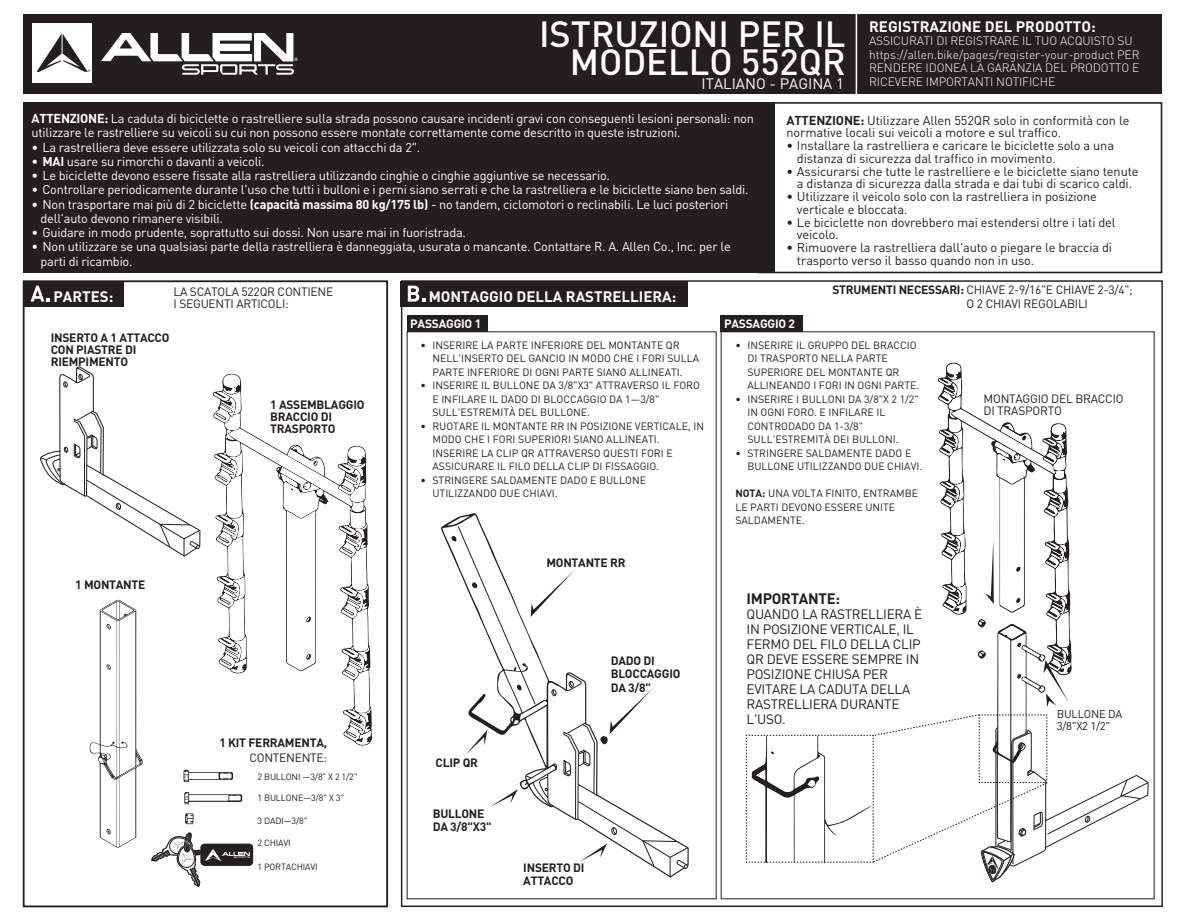
<style>
.page{position:relative;width:1188px;height:918px;background:#fff}
.page>*{position:absolute;margin:0;border:0;box-sizing:border-box;transform-origin:0 0}
.t1{font:500 36px/28.5px "DINOT";color:#fff;text-align:right}
.t2{font:700 15px "DINOT";color:#fff}
.t3{font:15px "DINOT";color:#fff}
.t4{font:700 15px "DINOT";letter-spacing:-.02em;color:#231f20}
.t5{font:13.5px/15px "DINOT";letter-spacing:-.02em;color:#231f20}
.t6{font:12.75px/14.2px "DINOT";letter-spacing:-.02em;color:#fff}
.t7{font:12.75px/12.8px "DINOT";letter-spacing:-.01em;color:#231f20}
.t8{font:700 12px/12px "DINOT";letter-spacing:-.02em;color:#231f20}
.t9{font:300 12px/13.5px "DINOT";letter-spacing:-.01em;color:#fff}
.t10{font:12px/12px "DINOT";letter-spacing:-.02em;color:#231f20}
.t11{font:700 12px "DINOT";letter-spacing:-.02em;color:#fff}
.t12{font:11.25px/12px "DINOT";letter-spacing:-.02em;color:#231f20}
.t13{font:10.5px/13.5px "DINOT";color:#231f20}
.t14{font:9px "DINOT";letter-spacing:-.02em;color:#231f20}
.s1{font-weight:700}
</style>
<div class="page">
<div style="left:401px;top:280px;width:762px;height:627px;background:#fff;border:1px solid #231f20"></div>
<div style="left:23px;top:280px;width:365px;height:627px;border:2px solid #231f20"></div>
<div style="left:24px;top:281px;width:99px;height:25px;background:#231f20"></div>
<div style="left:757px;top:102px;width:405px;height:171px;background:#fff;border:2px solid #231f20"></div>
<div style="left:23px;top:102px;width:751px;height:171px;background:#231f20"></div>
<div style="left:23px;top:14px;width:1139px;height:79px;background:#231f20"></div>
<svg style="left:31px;top:286px;width:18px;height:16px"></svg>
<div style="left:400px;top:281px;width:288px;height:25px;background:#231f20"></div>
<svg style="left:408px;top:286px;width:17px;height:16px"></svg>
<svg style="left:90px;top:599px;width:53px;height:249px"></svg>
<div style="left:407px;top:315px;width:80px;height:17px;background:#231f20"></div>
<div style="left:721px;top:315px;width:82px;height:17px;background:#231f20"></div>
<svg style="left:214px;top:374px;width:157px;height:372px"></svg>
<hr style="left:856px;top:14px;width:1px;height:84px;background:#fff">
<svg style="left:40px;top:366px;width:161px;height:191px"></svg>
<img style="left:183px;top:769px;width:60px;height:56px">
<svg style="left:151px;top:833px;width:102px;height:54px"></svg>
<svg style="left:441px;top:513px;width:248px;height:365px"></svg>
<div style="left:600px;top:736px;width:8px;height:8px;background:#231f20;border-radius:3px"></div>
<svg style="left:746px;top:362px;width:403px;height:545px"></svg>
<div style="left:32px;top:24px;width:60px;height:59px;background:#fff"></div>
<svg style="left:36px;top:34px;width:54px;height:38px"></svg>
<svg style="left:101px;top:33px;width:197px;height:42px"></svg>
<h1 class="t1" style="left:539px;top:19px;width:308px">ISTRUZIONI PER IL<br>MODELLO 552QR</h1>
<p class="t3" style="left:702px;top:74px;width:144px">ITALIANO - PAGINA 1</p>
<p class="t2" style="left:869px;top:16px;width:228px">REGISTRAZIONE DEL PRODOTTO:</p>
<p class="t9" style="left:869px;top:34px;width:272px">ASSICURATI DI REGISTRARE IL TUO ACQUISTO SU https://allen.bike/pages/register-your-product PER RENDERE IDONEA LA GARANZIA DEL PRODOTTO E RICEVERE IMPORTANTI NOTIFICHE</p>
<p class="t6" style="left:32px;top:111px;width:724px"><span class="s1">ATTENZIONE:</span> La caduta di biciclette o rastrelliere sulla strada possono causare incidenti gravi con conseguenti lesioni personali: non utilizzare le rastrelliere su veicoli su cui non possono essere montate correttamente come descritto in queste istruzioni.</p>
<p class="t6" style="left:32px;top:139px;width:390px">• La rastrelliera deve essere utilizzata solo su veicoli con attacchi da 2".</p>
<p class="t6" style="left:32px;top:154px;width:235px">• <span class="s1">MAI</span> usare su rimorchi o davanti a veicoli.</p>
<p class="t6" style="left:32px;top:168px;width:580px">• Le biciclette devono essere fissate alla rastrelliera utilizzando cinghie o cinghie aggiuntive se necessario.</p>
<p class="t6" style="left:32px;top:182px;width:719px">• Controllare periodicamente durante l'uso che tutti i bulloni e i perni siano serrati e che la rastrelliera e le biciclette siano ben saldi.</p>
<p class="t6" style="left:41px;top:196px;width:689px;text-indent:-9px">• Non trasportare mai più di 2 biciclette <span class="s1">(capacità massima 80 kg/175 lb)</span> - no tandem, ciclomotori o reclinabili. Le luci posteriori dell'auto devono rimanere visibili.</p>
<p class="t6" style="left:32px;top:225px;width:436px">• Guidare in modo prudente, soprattutto sui dossi. Non usare mai in fuoristrada.</p>
<p class="t6" style="left:41px;top:239px;width:692px;text-indent:-9px">• Non utilizzare se una qualsiasi parte della rastrelliera è danneggiata, usurata o mancante. Contattare R. A. Allen Co., Inc. per le parti di ricambio.</p>
<p class="t2" style="left:53px;top:287px;width:61px">PARTES:</p>
<p class="t7" style="left:786px;top:113px;width:344px"><span class="s1">ATTENZIONE:</span> Utilizzare Allen 552QR solo in conformità con le normative locali sui veicoli a motore e sul traffico.</p>
<p class="t7" style="left:797px;top:139px;width:319px;text-indent:-11px">• Installare la rastrelliera e caricare le biciclette solo a una distanza di sicurezza dal traffico in movimento.</p>
<p class="t7" style="left:786px;top:164px;width:354px;text-align:center">• Assicurarsi che tutte le rastrelliere e le biciclette siano tenute a distanza di sicurezza dalla strada e dai tubi di scarico caldi.</p>
<p class="t7" style="left:797px;top:190px;width:302px;text-indent:-11px">• Utilizzare il veicolo solo con la rastrelliera in posizione verticale e bloccata.</p>
<p class="t7" style="left:797px;top:215px;width:320px;text-indent:-11px">• Le biciclette non dovrebbero mai estendersi oltre i lati del veicolo.</p>
<p class="t7" style="left:797px;top:241px;width:317px;text-indent:-11px">• Rimuovere la rastrelliera dall'auto o piegare le braccia di trasporto verso il basso quando non in uso.</p>
<p class="t10" style="left:967px;top:283px;width:168px;line-height:13.5px;text-indent:-134px"><span class="s1">STRUMENTI NECESSARI:</span> CHIAVE 2-9/16"E CHIAVE 2-3/4";<br>O 2 CHIAVI REGOLABILI</p>
<p class="t10" style="left:173px;top:285px;width:161px">LA SCATOLA 522QR CONTIENE<br>I SEGUENTI ARTICOLI:</p>
<p class="t2" style="left:429px;top:287px;width:249px">MONTAGGIO DELLA RASTRELLIERA:</p>
<p class="t11" style="left:410px;top:315px;width:72px">PASSAGGIO 1</p>
<p class="t13" style="left:432px;top:338px;width:268px;text-indent:-12px">• INSERIRE LA PARTE INFERIORE DEL MONTANTE QR<br>NELL'INSERTO DEL GANCIO IN MODO CHE I FORI SULLA<br>PARTE INFERIORE DI OGNI PARTE SIANO ALLINEATI.</p>
<p class="t13" style="left:432px;top:378px;width:269px;text-indent:-12px">• INSERIRE IL BULLONE DA 3/8"X3" ATTRAVERSO IL FORO<br>E INFILARE IL DADO DI BLOCCAGGIO DA 1—3/8"<br>SULL'ESTREMITÀ DEL BULLONE.</p>
<p class="t13" style="left:432px;top:419px;width:273px;text-indent:-12px">• RUOTARE IL MONTANTE RR IN POSIZIONE VERTICALE, IN MODO CHE I FORI SUPERIORI SIANO ALLINEATI.<br>INSERIRE LA CLIP QR ATTRAVERSO QUESTI FORI E ASSICURARE IL FILO DELLA CLIP DI FISSAGGIO.</p>
<p class="t13" style="left:432px;top:473px;width:215px;text-indent:-12px">• STRINGERE SALDAMENTE DADO E BULLONE<br>UTILIZZANDO DUE CHIAVI.</p>
<p class="t11" style="left:724px;top:316px;width:72px">PASSAGGIO 2</p>
<p class="t13" style="left:747px;top:338px;width:173px;text-indent:-12px">• INSERIRE IL GRUPPO DEL BRACCIO<br>DI TRASPORTO NELLA PARTE<br>SUPERIORE DEL MONTANTE QR<br>ALLINEANDO I FORI IN OGNI PARTE.</p>
<p class="t13" style="left:747px;top:392px;width:173px;text-indent:-12px">• INSERIRE I BULLONI DA 3/8"X 2 1/2"<br>IN OGNI FORO. E INFILARE IL<br>CONTRODADO DA 1-3/8"<br>SULL'ESTREMITÀ DEI BULLONI.</p>
<p class="t13" style="left:747px;top:446px;width:176px;text-indent:-12px">• STRINGERE SALDAMENTE DADO E<br>BULLONE UTILIZZANDO DUE CHIAVI.</p>
<p class="t13" style="left:735px;top:486px;width:184px"><span class="s1">NOTA:</span> UNA VOLTA FINITO, ENTRAMBE<br>LE PARTI DEVONO ESSERE UNITE<br>SALDAMENTE.</p>
<p class="t8" style="left:51px;top:331px;width:120px">INSERTO A 1 ATTACCO<br>CON PIASTRE DI<br>RIEMPIMENTO</p>
<p class="t10" style="left:984px;top:392px;width:142px">MONTAGGIO DEL BRACCIO<br>DI TRASPORTO</p>
<p class="t8" style="left:270px;top:398px;width:96px">1 ASSEMBLAGGIO<br>BRACCIO DI<br>TRASPORTO</p>
<p class="t8" style="left:75px;top:579px;width:72px">1 MONTANTE</p>
<p class="t8" style="left:219px;top:736px;width:109px">1 KIT FERRAMENTA,</p>
<p class="t10" style="left:249px;top:751px;width:79px">CONTENENTE:</p>
<p class="t14" style="left:258px;top:771px;width:101px">2 BULLONI —3/8" X 2 1/2"</p>
<p class="t14" style="left:258px;top:792px;width:88px">1 BULLONE—3/8" X 3"</p>
<p class="t14" style="left:258px;top:815px;width:51px">3 DADI—3/8"</p>
<p class="t14" style="left:258px;top:837px;width:35px">2 CHIAVI</p>
<p class="t14" style="left:258px;top:861px;width:62px">1 PORTACHIAVI</p>
<p class="t8" style="left:546px;top:557px;width:81px">MONTANTE RR</p>
<p class="t8" style="left:436px;top:757px;width:44px">CLIP QR</p>
<p class="t8" style="left:433px;top:807px;width:60px;line-height:13.5px">BULLONE<br>DA 3/8"X3"</p>
<p class="t8" style="left:611px;top:653px;width:71px;line-height:13.5px">DADO DI<br>BLOCCAGGIO<br>DA 3/8"</p>
<p class="t8" style="left:523px;top:860px;width:63px;line-height:13.5px">INSERTO DI<br>ATTACCO</p>
<p class="t4" style="left:747px;top:588px;width:95px">IMPORTANTE:</p>
<p class="t5" style="left:747px;top:606px;width:177px">QUANDO LA RASTRELLIERA È<br>IN POSIZIONE VERTICALE, IL<br>FERMO DEL FILO DELLA CLIP<br>QR DEVE ESSERE SEMPRE IN<br>POSIZIONE CHIUSA PER<br>EVITARE LA CADUTA DELLA<br>RASTRELLIERA DURANTE<br>L'USO.</p>
<p class="t12" style="left:1057px;top:708px;width:67px">BULLONE DA<br>3/8"X2 1/2"</p>
</div>
